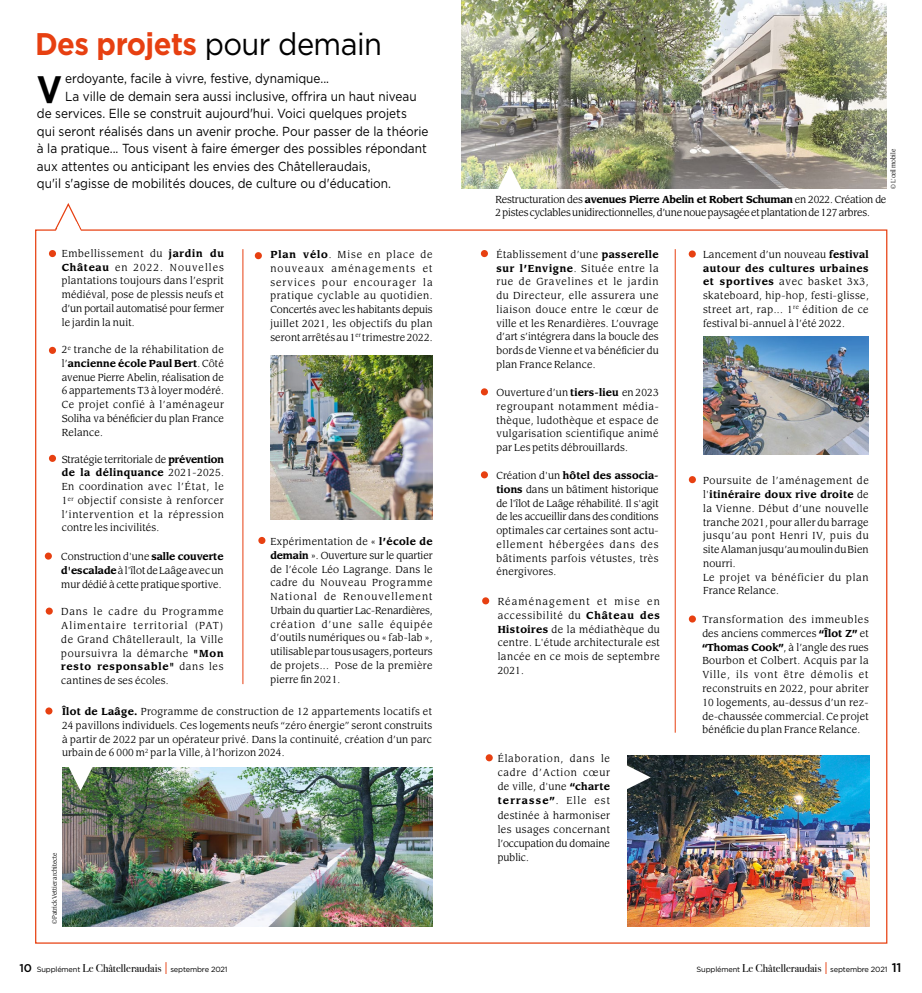
<style>
.page{position:relative;width:922px;height:993px;background:#fff}
.page>*{position:absolute;margin:0;border:0;box-sizing:border-box;transform-origin:0 0}
.t1{font:700 38.25px "Gotham";color:#000;scale:.88 1}
.t2{font:700 31.25px "Gotham";letter-spacing:-.02em;color:#e74011;scale:.93 1}
.t3{font:13.12px "Gotham";color:#000;scale:.9 1}
.t4{font:11.25px "Bodoni Svty Two ITCTT Book";color:#000}
.t5{font:10px/13.8px "Leawood";letter-spacing:.02em;color:#000;text-align:justify;scale:.95 1}
.t6{font:10px/13.8px "Leawood";letter-spacing:.055em;color:#000;scale:.95 1}
.t7{font:10px/13.8px "Leawood";letter-spacing:-.02em;color:#000;scale:.95 1}
.t8{font:7.5px "Gotham";letter-spacing:-.02em;color:#000}
.t9{font:6.25px "Leawood";letter-spacing:-.025em;color:#000;scale:.95 1}
.s1{font-weight:400;color:#000}
.s2{font-weight:700}
.s3{font-family:"Gotham";font-weight:500}
.s4{font-family:"Gotham";font-size:7.5px}
.s5{font-family:"Gotham";font-weight:300;font-size:17px;color:#e74011}
.s6{font-weight:500;font-size:12.5px}
</style>
<div class="page">
<img style="left:461px;top:0;width:425px;height:189px">
<img style="left:627px;top:755px;width:242px;height:171px">
<img style="left:270px;top:355px;width:162px;height:164px">
<img style="left:62px;top:767px;width:370px;height:159px">
<img style="left:703px;top:336px;width:165px;height:118px">
<svg style="left:497px;top:166px;width:25px;height:23px"></svg>
<svg style="left:68px;top:767px;width:25px;height:23px"></svg>
<svg style="left:627px;top:764px;width:23px;height:25px"></svg>
<div style="left:480px;top:250px;width:8px;height:7px;background:#e74011;border-radius:50%"></div>
<svg style="left:480px;top:388px;width:8px;height:7px"></svg>
<div style="left:480px;top:471px;width:8px;height:7px;background:#e74011;border-radius:50%"></div>
<div style="left:482px;top:597px;width:7px;height:7px;background:#e74011;border-radius:50%"></div>
<div style="left:485px;top:754px;width:7px;height:7px;background:#e74011;border-radius:50%"></div>
<div style="left:45px;top:552px;width:7px;height:7px;background:#e74011;border-radius:50%"></div>
<div style="left:46px;top:607px;width:7px;height:7px;background:#e74011;border-radius:50%"></div>
<div style="left:688px;top:476px;width:7px;height:7px;background:#e74011;border-radius:50%"></div>
<svg style="left:688px;top:615px;width:7px;height:7px"></svg>
<svg style="left:688px;top:250px;width:7px;height:7px"></svg>
<div style="left:49px;top:250px;width:7px;height:7px;background:#e74011;border-radius:50%"></div>
<div style="left:255px;top:252px;width:7px;height:7px;background:#e74011;border-radius:50%"></div>
<svg style="left:258px;top:536px;width:7px;height:8px"></svg>
<div style="left:45px;top:707px;width:7px;height:7px;background:#e74011;border-radius:50%"></div>
<div style="left:49px;top:347px;width:7px;height:7px;background:#e74011;border-radius:50%"></div>
<div style="left:49px;top:454px;width:7px;height:8px;background:#e74011;border-radius:50%"></div>
<svg style="left:54px;top:203px;width:29px;height:28px"></svg>
<hr style="left:242px;top:249px;width:1px;height:435px;background:#e74011">
<hr style="left:674px;top:249px;width:1px;height:483px;background:#e74011">
<h2 class="t2" style="left:35px;top:26px;width:374px">Des projets <span class="s1">pour demain</span></h2>
<h3 class="t3" style="left:65px;top:71px;width:295px">erdoyante, facile à vivre, festive, dynamique...</h3>
<h3 class="t3" style="left:65px;top:89px;width:392px">La ville de demain sera aussi inclusive, offrira un haut niveau</h3>
<h3 class="t3" style="left:37px;top:106px;width:412px">de services. Elle se construit aujourd'hui. Voici quelques projets</h3>
<h3 class="t3" style="left:37px;top:124px;width:436px">qui seront réalisés dans un avenir proche. Pour passer de la théorie</h3>
<h3 class="t3" style="left:37px;top:141px;width:434px">à la pratique... Tous visent à faire émerger des possibles répondant</h3>
<h3 class="t3" style="left:37px;top:159px;width:372px">aux attentes ou anticipant les envies des Châtelleraudais,</h3>
<h3 class="t3" style="left:37px;top:176px;width:395px">qu'il s'agisse de mobilités douces, de culture ou d'éducation.</h3>
<h1 class="t1" style="left:37px;top:67px;width:30px">V</h1>
<p class="t5" style="left:62px;top:246px;width:172px">Embellissement du <span class="s2">jardin du Château</span> en 2022. Nouvelles plantations toujours dans l’esprit médiéval, pose de plessis neufs et d’un portail automatisé pour fermer le jardin la nuit.</p>
<p class="t5" style="left:62px;top:343px;width:172px">2<sup>e</sup> tranche de la réhabilitation de l’<span class="s2">ancienne école Paul Bert</span>. Côté avenue Pierre Abelin, réalisation de 6 appartements T3 à loyer modéré.<br>Ce projet confié à l’aménageur Soliha va bénéficier du plan France Relance.</p>
<p class="t5" style="left:62px;top:452px;width:172px">Stratégie territoriale de <span class="s2">prévention de la délinquance</span> 2021-2025.<br>En coordination avec l’État, le 1<sup>er</sup> objectif consiste à renforcer l’intervention et la répression contre les incivilités.</p>
<p class="t5" style="left:61px;top:550px;width:172px">Construction d'une <span class="s2">salle couverte d'escalade</span> à l'îlot de Laâge avec un mur dédié à cette pratique sportive.</p>
<p class="t5" style="left:61px;top:605px;width:172px">Dans le cadre du Programme Alimentaire territorial (PAT) de Grand Châtellerault, la Ville poursuivra la démarche <span class="s2">"Mon resto responsable"</span> dans les cantines de ses écoles.</p>
<p class="t5" style="left:270px;top:248px;width:172px"><span class="s2">Plan vélo</span>. Mise en place de nouveaux aménagements et services pour encourager la pratique cyclable au quotidien.<br>Concertés avec les habitants depuis juillet 2021, les objectifs du plan seront arrêtés au 1<sup>er</sup> trimestre 2022.</p>
<p class="t5" style="left:270px;top:534px;width:172px">Expérimentation de « <span class="s2">l’école de demain</span> ». Ouverture sur le quartier de l’école Léo Lagrange. Dans le cadre du Nouveau Programme National de Renouvellement Urbain du quartier Lac-Renardières, création d’une salle équipée d’outils numériques ou « fab-lab », utilisable par tous usagers, porteurs de projets... Pose de la première pierre fin 2021.</p>
<p class="t5" style="left:62px;top:704px;width:391px"><span class="s2">Îlot de Laâge.</span> Programme de construction de 12 appartements locatifs et 24 pavillons individuels. Ces logements neufs “zéro énergie” seront construits à partir de 2022 par un opérateur privé. Dans la continuité, création d’un parc urbain de 6 000 m<sup>2</sup> par la Ville, à l’horizon 2024.</p>
<p class="t9" style="left:51px;top:924px;width:77px;rotate:-90deg">© Patrick Vettier architecte</p>
<p class="t9" style="left:889px;top:189px;width:43px;rotate:-90deg">© L'œil mobile</p>
<p class="t7" style="left:495px;top:192px;width:413px">Restructuration des <span class="s2">avenues Pierre Abelin et Robert Schuman</span> en 2022. Création de<br>2 pistes cyclables unidirectionnelles, d’une noue paysagée et plantation de 127 arbres.</p>
<p class="t5" style="left:496px;top:247px;width:172px">Établissement d’une <span class="s2">passerelle sur l’Envigne</span>. Située entre la rue de Gravelines et le jardin du Directeur, elle assurera une liaison douce entre le cœur de ville et les Renardières. L’ouvrage d’art s’intégrera dans la boucle des bords de Vienne et va bénéficier du plan France Relance.</p>
<p class="t5" style="left:496px;top:385px;width:172px">Ouverture d’un <span class="s2">tiers-lieu</span> en 2023 regroupant notamment média&shy;thèque, ludothèque et espace de vulgarisation scientifique animé par Les petits débrouillards.</p>
<p class="t5" style="left:496px;top:468px;width:172px">Création d'un <span class="s2">hôtel des associa&shy;tions</span> dans un bâtiment historique de l'îlot de Laâge réhabilité. Il s'agit de les accueillir dans des conditions optimales car certaines sont actu&shy;ellement hébergées dans des bâtiments parfois vétustes, très énergivores.</p>
<p class="t5" style="left:497px;top:594px;width:172px">Réaménagement et mise en accessibilité du <span class="s2">Château des Histoires</span> de la médiathèque du centre. L'étude architecturale est lancée en ce mois de septembre 2021.</p>
<p class="t5" style="left:497px;top:751px;width:120px;line-height:14.1px">Élaboration, dans le cadre d’Action cœur de ville, d'une <span class="s2">“charte terrasse”</span>. Elle est destinée à harmoniser les usages concernant l’occupation du domaine public.</p>
<p class="t5" style="left:702px;top:247px;width:176px">Lancement d’un nouveau <span class="s2">festival autour des cultures urbaines et sportives</span> avec basket 3x3, skateboard, hip-hop, festi-glisse, street art, rap... 1<sup>re</sup> édition de ce festival bi-annuel à l’été 2022.</p>
<p class="t6" style="left:702px;top:474px;width:176px">Poursuite de l’aménagement de l'<span class="s2">itinéraire doux rive droite</span> de la Vienne. Début d’une nouvelle tranche 2021, pour aller du barrage jusqu’au pont Henri IV, puis du site Alaman jusqu’au moulin du Bien nourri.<br>Le projet va bénéficier du plan<br>France Relance.</p>
<p class="t5" style="left:702px;top:612px;width:177px">Transformation des immeubles des anciens commerces <span class="s2">“Îlot Z”</span> et <span class="s2">“Thomas Cook”</span>, à l’angle des rues Bourbon et Colbert. Acquis par la Ville, ils vont être démolis et reconstruits en 2022, pour abriter 10 logements, au-dessus d’un rez&shy;de-chaussée commercial. Ce projet bénéficie du plan France Relance.</p>
<p class="t4" style="left:19px;top:961px;width:150px"><span class="s3">10</span> <span class="s4">Supplément</span> Le Châtelleraudais <span class="s5">I</span></p>
<p class="t8" style="left:170px;top:964px;width:59px">septembre 2021</p>
<p class="t4" style="left:696px;top:961px;width:133px"><span class="s4">Supplément</span> Le Châtelleraudais <span class="s5">I</span></p>
<p class="t8" style="left:830px;top:964px;width:73px">septembre 2021 <span class="s6">11</span></p>
</div>
